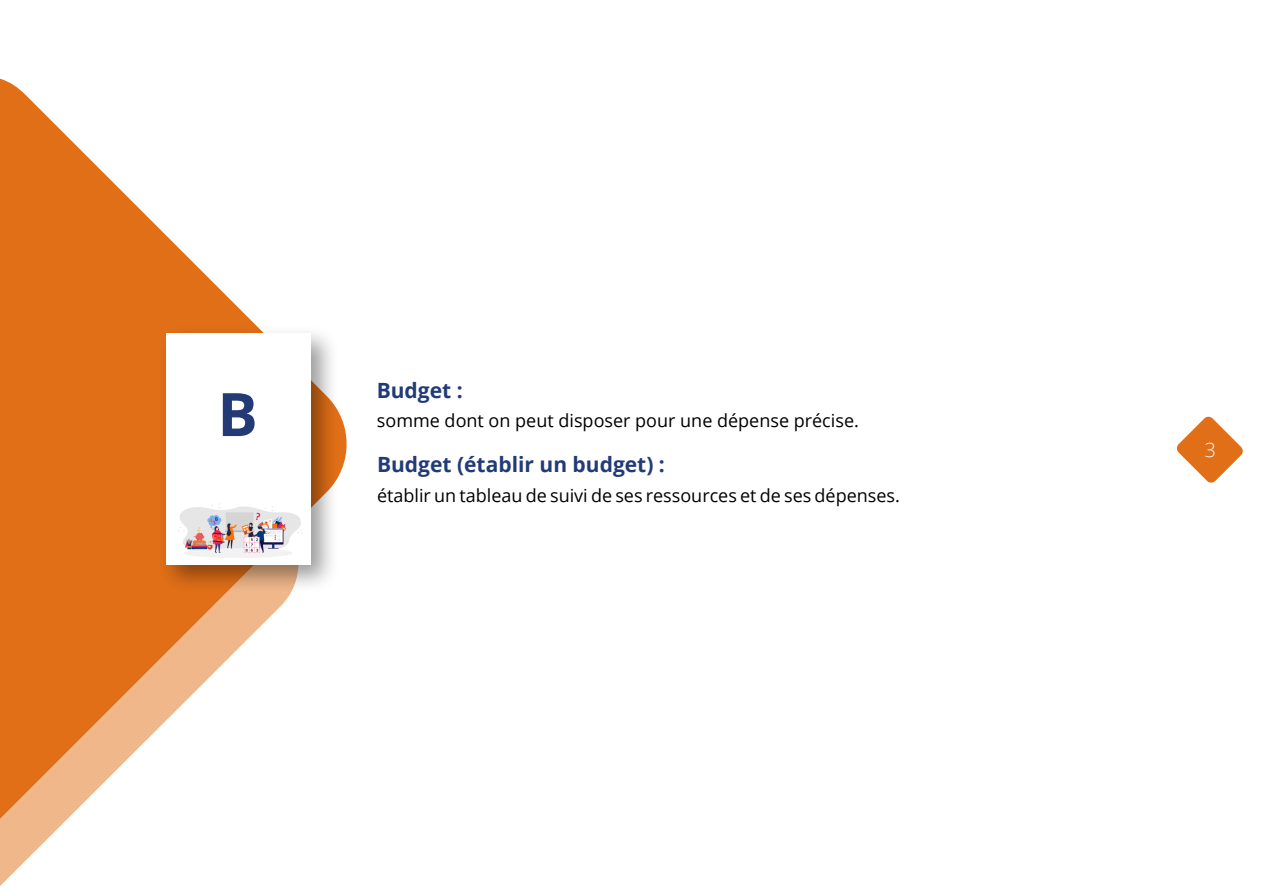
<style>
.page{position:relative;width:1263px;height:893px;background:#fff}
.page>*{position:absolute;margin:0;border:0;box-sizing:border-box;transform-origin:0 0}
.t1{font:700 60px "Open Sans";color:#223b76}
.t2{font:700 21px "Open Sans";color:#223b76}
.t3{font:300 19.5px "Open Sans";color:#fff}
.t4{font:18px "Open Sans";color:#000}
</style>
<div class="page">
<svg style="left:0;top:819px;width:67px;height:67px"></svg>
<svg style="left:0;top:104px;width:347px;height:715px"></svg>
<div style="left:158px;top:324px;width:182px;height:270px;background:#000;opacity:.4"></div>
<div style="left:166px;top:333px;width:144px;height:231px;background:#fff"></div>
<img style="left:178px;top:503px;width:125px;height:55px">
<svg style="left:1176px;top:416px;width:67px;height:67px"></svg>
<div style="left:0;top:78px;width:35px;height:217px;background:#e16f17"></div>
<p class="t1" style="left:217px;top:372px;width:42px">B</p>
<p class="t2" style="left:377px;top:376px;width:88px">Budget :</p>
<p class="t4" style="left:377px;top:408px;width:483px">somme dont on peut disposer pour une dépense précise.</p>
<p class="t2" style="left:377px;top:450px;width:289px">Budget (établir un budget) :</p>
<p class="t4" style="left:377px;top:483px;width:524px">établir un tableau de suivi de ses ressources et de ses dépenses.</p>
<p class="t3" style="left:1205px;top:436px;width:13px">3</p>
</div>
